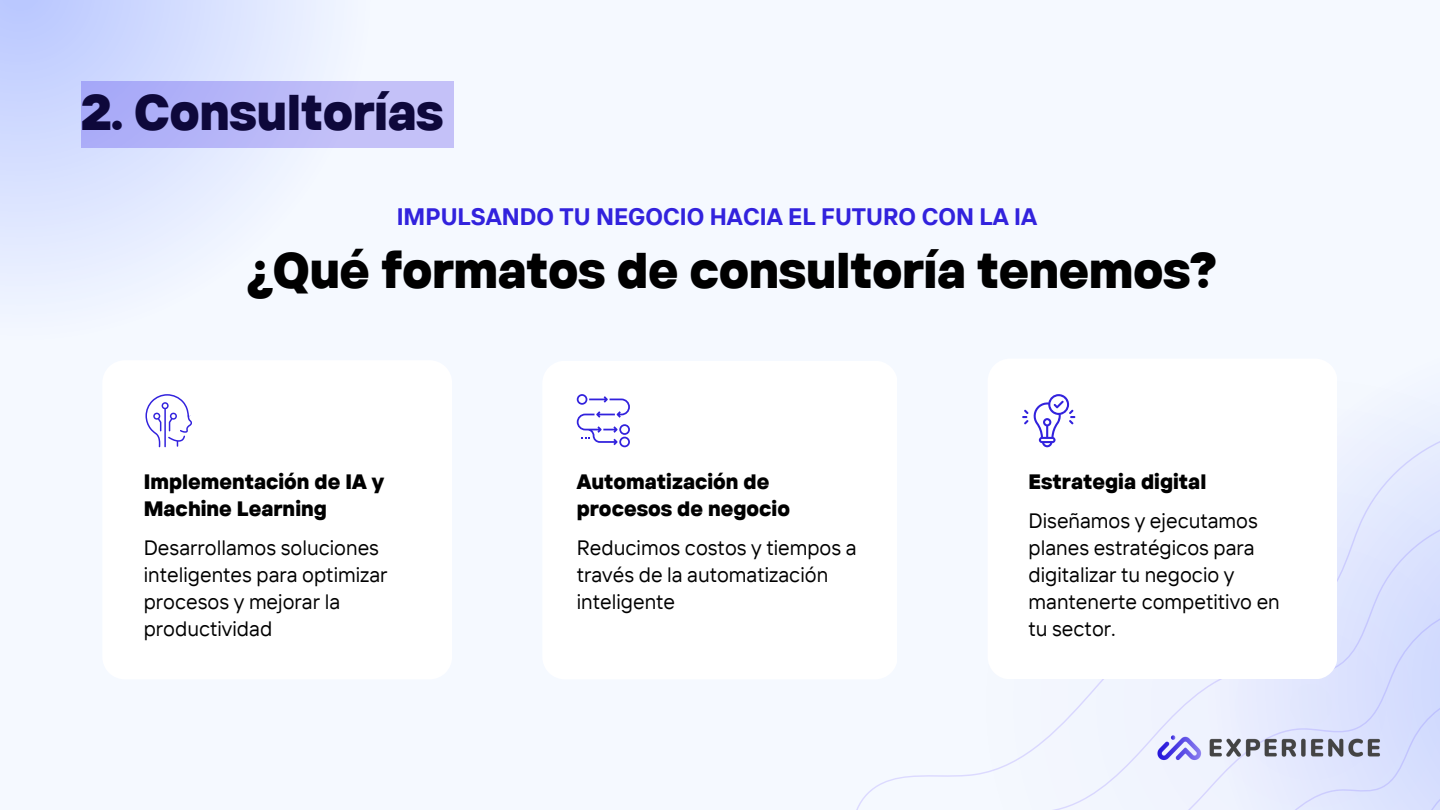
<style>
.page{position:relative;width:1440px;height:810px;background:#f5f9ff}
.page>*{position:absolute;margin:0;border:0;box-sizing:border-box;transform-origin:0 0}
.t1{font:900 50px "TT Interphases Pro Trl";letter-spacing:-.01em;color:#000}
.t2{font:700 23.8px "TT Interphases Pro Trl";color:#3222dd}
.t3{font:20.8px/27px "TT Interphases Pro Trl";color:#000}
.t4{font:900 20.8px/27px "TT Interphases Pro Trl";color:#000}
</style>
<div class="page">
<svg style="left:1084px;top:427px;width:356px;height:383px"></svg>
<svg style="left:0;top:0;width:316px;height:286px"></svg>
<div style="left:1046px;top:416px;width:291px;height:263px;background:#fff"></div>
<div style="left:81px;top:81px;width:373px;height:67px;background:linear-gradient(to right,#a8aaf8,#cac6f8)"></div>
<img style="left:1156px;top:735px;width:225px;height:27px">
<svg style="left:145px;top:394px;width:47px;height:53px"></svg>
<svg style="left:577px;top:394px;width:53px;height:53px"></svg>
<svg style="left:1022px;top:394px;width:53px;height:53px"></svg>
<p class="t1" style="left:81px;top:80px;width:364px">2. Consultorías</p>
<p class="t2" style="left:397px;top:201px;width:642px">IMPULSANDO TU NEGOCIO HACIA EL FUTURO CON LA IA</p>
<h3 class="t1" style="left:247px;top:238px;width:971px">¿Qué formatos de consultoría tenemos?</h3>
<p class="t4" style="left:144px;top:468px;width:242px">Implementación de IA y<br>Machine Learning</p>
<p class="t3" style="left:144px;top:534px;width:245px">Desarrollamos soluciones inteligentes para optimizar procesos y mejorar la productividad</p>
<h1 class="t4" style="left:577px;top:468px;width:215px">Automatización de procesos de negocio</h1>
<p class="t3" style="left:577px;top:534px;width:281px">Reducimos costos y tiempos a través de la automatización inteligente</p>
<p class="t4" style="left:1029px;top:468px;width:179px">Estrategia digital</p>
<p class="t3" style="left:1029px;top:507px;width:253px">Diseñamos y ejecutamos planes estratégicos para digitalizar tu negocio y mantenerte competitivo en tu sector.</p>
</div>
